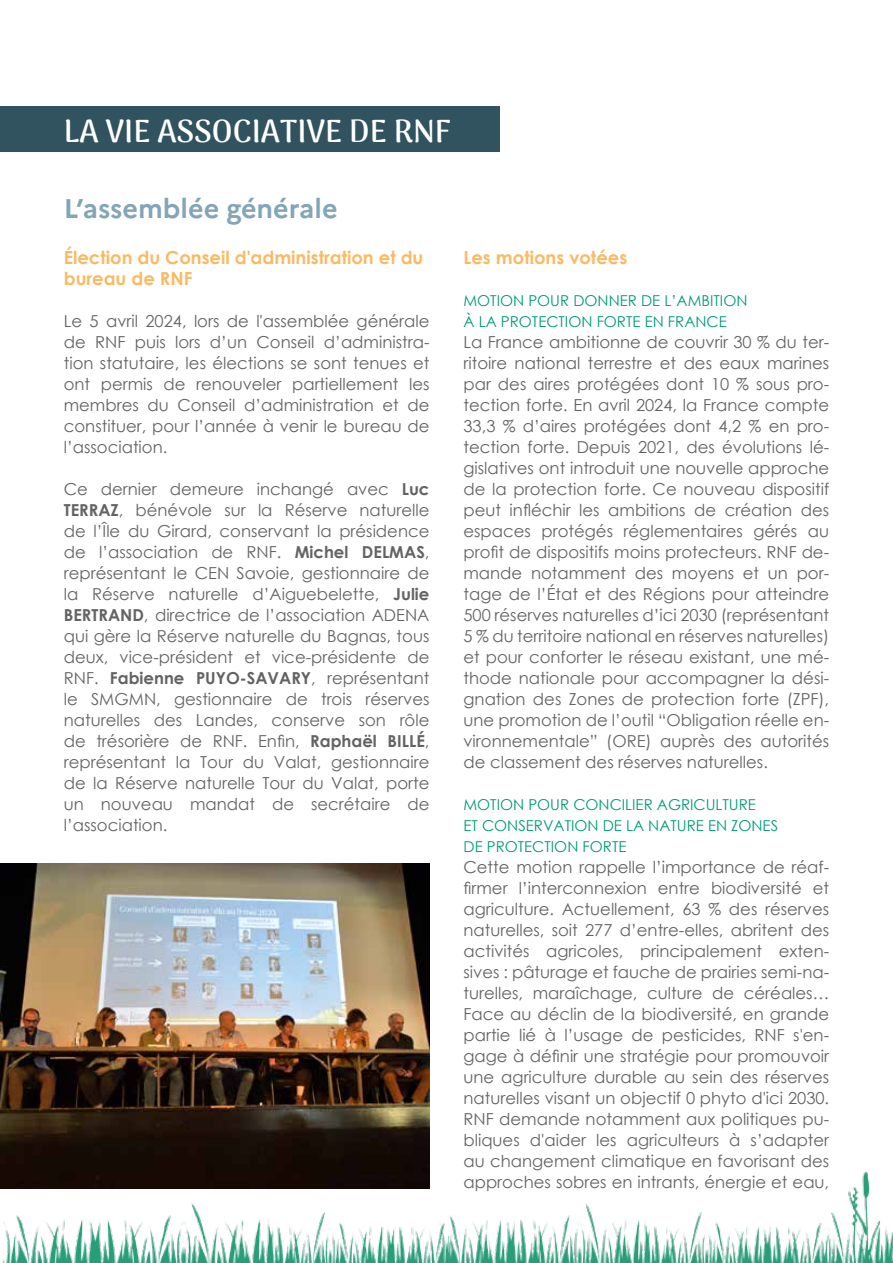
<style>
.page{position:relative;width:893px;height:1263px;background:#fff}
.page>*{position:absolute;margin:0;border:0;box-sizing:border-box;transform-origin:0 0}
.t1{font:700 31.5px "Arima Madurai";color:#fff}
.t2{font:700 27px "Marianne";color:#83a5b8}
.t3{font:700 18px/21px "Century Gothic";color:#faba64}
.t4{font:16.5px/21px "Century Gothic";color:#646363;text-align:justify}
.t5{font:15px/21px "Century Gothic";color:#009b77}
.s1{font-weight:700}
</style>
<div class="page">
<img style="left:0;top:1039px;width:893px;height:224px">
<div style="left:0;top:106px;width:499px;height:46px;background:#31525f"></div>
<img style="left:0;top:863px;width:429px;height:325px">
<h1 class="t1" style="left:64px;top:109px;width:389px">LA VIE ASSOCIATIVE DE RNF</h1>
<h2 class="t2" style="left:64px;top:188px;width:275px">L’assemblée générale</h2>
<p class="t3" style="left:64px;top:246px;width:361px">Élection du Conseil d'administration et du bureau de RNF</p>
<p class="t4" style="left:64px;top:310px;width:367px">Le 5 avril 2024, lors de l'assemblée générale de RNF puis lors d’un Conseil d’administra&shy;tion statutaire, les élections se sont tenues et ont permis de renouveler partiellement les membres du Conseil d’administration et de constituer, pour l’année à venir le bureau de l’association.</p>
<p class="t4" style="left:64px;top:478px;width:367px">Ce dernier demeure inchangé avec <span class="s1">Luc TERRAZ</span>, bénévole sur la Réserve naturelle de l’Île du Girard, conservant la présidence de l’association de RNF. <span class="s1">Michel DELMAS</span>, représentant le CEN Savoie, gestionnaire de la Réserve naturelle d’Aiguebelette, <span class="s1">Julie BERTRAND</span>, directrice de l’association ADENA qui gère la Réserve naturelle du Bagnas, tous deux, vice-président et vice-présidente de RNF. <span class="s1">Fabienne PUYO-SAVARY</span>, représentant le SMGMN, gestionnaire de trois réserves naturelles des Landes, conserve son rôle de trésorière de RNF. Enfin, <span class="s1">Raphaël BILLÉ</span>, représentant la Tour du Valat, gestionnaire de la Réserve naturelle Tour du Valat, porte un nouveau mandat de secrétaire de l’association.</p>
<p class="t3" style="left:463px;top:246px;width:165px">Les motions votées</p>
<p class="t5" style="left:463px;top:290px;width:285px">MOTION POUR DONNER DE L’AMBITION<br>À LA PROTECTION FORTE EN FRANCE</p>
<p class="t4" style="left:463px;top:331px;width:367px">La France ambitionne de couvrir 30 % du ter&shy;ritoire national terrestre et des eaux marines par des aires protégées dont 10 % sous pro&shy;tection forte. En avril 2024, la France compte 33,3 % d’aires protégées dont 4,2 % en pro&shy;tection forte. Depuis 2021, des évolutions lé&shy;gislatives ont introduit une nouvelle approche de la protection forte. Ce nouveau dispositif peut infléchir les ambitions de création des espaces protégés réglementaires gérés au profit de dispositifs moins protecteurs. RNF de&shy;mande notamment des moyens et un por&shy;tage de l’État et des Régions pour atteindre 500 réserves naturelles d’ici 2030 (représentant 5 % du territoire national en réserves naturelles) et pour conforter le réseau existant, une mé&shy;thode nationale pour accompagner la dési&shy;gnation des Zones de protection forte (ZPF), une promotion de l’outil “Obligation réelle en&shy;vironnementale” (ORE) auprès des autorités de classement des réserves naturelles.</p>
<p class="t5" style="left:463px;top:794px;width:316px">MOTION POUR CONCILIER AGRICULTURE<br>ET CONSERVATION DE LA NATURE EN ZONES<br>DE PROTECTION FORTE</p>
<p class="t4" style="left:463px;top:856px;width:367px">Cette motion rappelle l’importance de réaf&shy;firmer l’interconnexion entre biodiversité et agriculture. Actuellement, 63 % des réserves naturelles, soit 277 d’entre-elles, abritent des activités agricoles, principalement exten&shy;sives : pâturage et fauche de prairies semi-na&shy;turelles, maraîchage, culture de céréales… Face au déclin de la biodiversité, en grande partie lié à l’usage de pesticides, RNF s'en&shy;gage à définir une stratégie pour promouvoir une agriculture durable au sein des réserves naturelles visant un objectif 0 phyto d'ici 2030.<br>RNF demande notamment aux politiques pu&shy;bliques d'aider les agriculteurs à s’adapter au changement climatique en favorisant des approches sobres en intrants, énergie et eau,</p>
</div>
